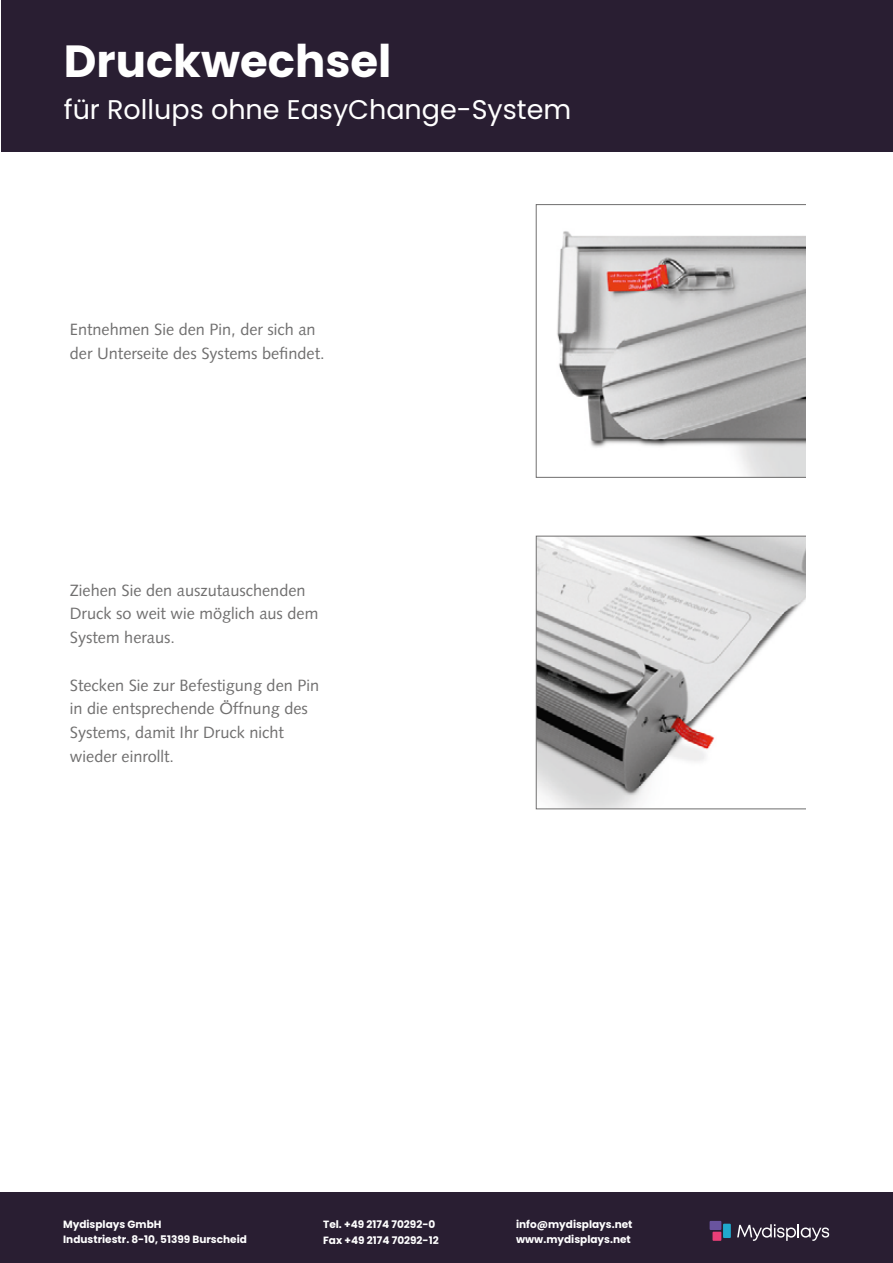
<style>
.page{position:relative;width:893px;height:1263px;background:#fff}
.page>*{position:absolute;margin:0;border:0;box-sizing:border-box;transform-origin:0 0}
.t1{font:700 45px "Poppins";color:#fff}
.t2{font:27px "Poppins";color:#fff}
.t3{font:16.35px/23.7px "Syntax";color:#706f6f}
.t4{font:700 10.5px/15.8px "Poppins";color:#fff}
</style>
<div class="page">
<div style="left:0;top:1192px;width:893px;height:71px;background:#291e32"></div>
<svg style="left:737px;top:1224px;width:92px;height:17px"></svg>
<div style="left:723px;top:1224px;width:8px;height:14px;background:#20aacd"></div>
<div style="left:710px;top:1221px;width:11px;height:9px;background:#69549f"></div>
<div style="left:712px;top:1232px;width:9px;height:9px;background:#e93f77"></div>
<div style="left:1px;top:0;width:891px;height:152px;background:#291e32"></div>
<svg style="left:536px;top:205px;width:270px;height:272px"></svg>
<svg style="left:536px;top:536px;width:270px;height:273px"></svg>
<h1 class="t1" style="left:64px;top:36px;width:329px">Druckwechsel</h1>
<h2 class="t2" style="left:64px;top:94px;width:509px">für Rollups ohne EasyChange-System</h2>
<p class="t3" style="left:70px;top:318px;width:256px">Entnehmen Sie den Pin, der sich an der Unterseite des Systems befindet.</p>
<p class="t3" style="left:70px;top:578px;width:250px">Ziehen Sie den auszutauschenden<br>Druck so weit wie möglich aus dem<br>System heraus.</p>
<p class="t3" style="left:70px;top:673px;width:251px">Stecken Sie zur Befestigung den Pin in die entsprechende Öffnung des<br>Systems, damit Ihr Druck nicht wieder einrollt.</p>
<p class="t4" style="left:63px;top:1216px;width:185px">Mydisplays GmbH<br>Industriestr. 8-10, 51399 Burscheid</p>
<p class="t4" style="left:323px;top:1216px;width:117px">Tel. +49 2174 70292-0<br>Fax +49 2174 70292-12</p>
<p class="t4" style="left:516px;top:1216px;width:118px">info@mydisplays.net www.mydisplays.net</p>
</div>
